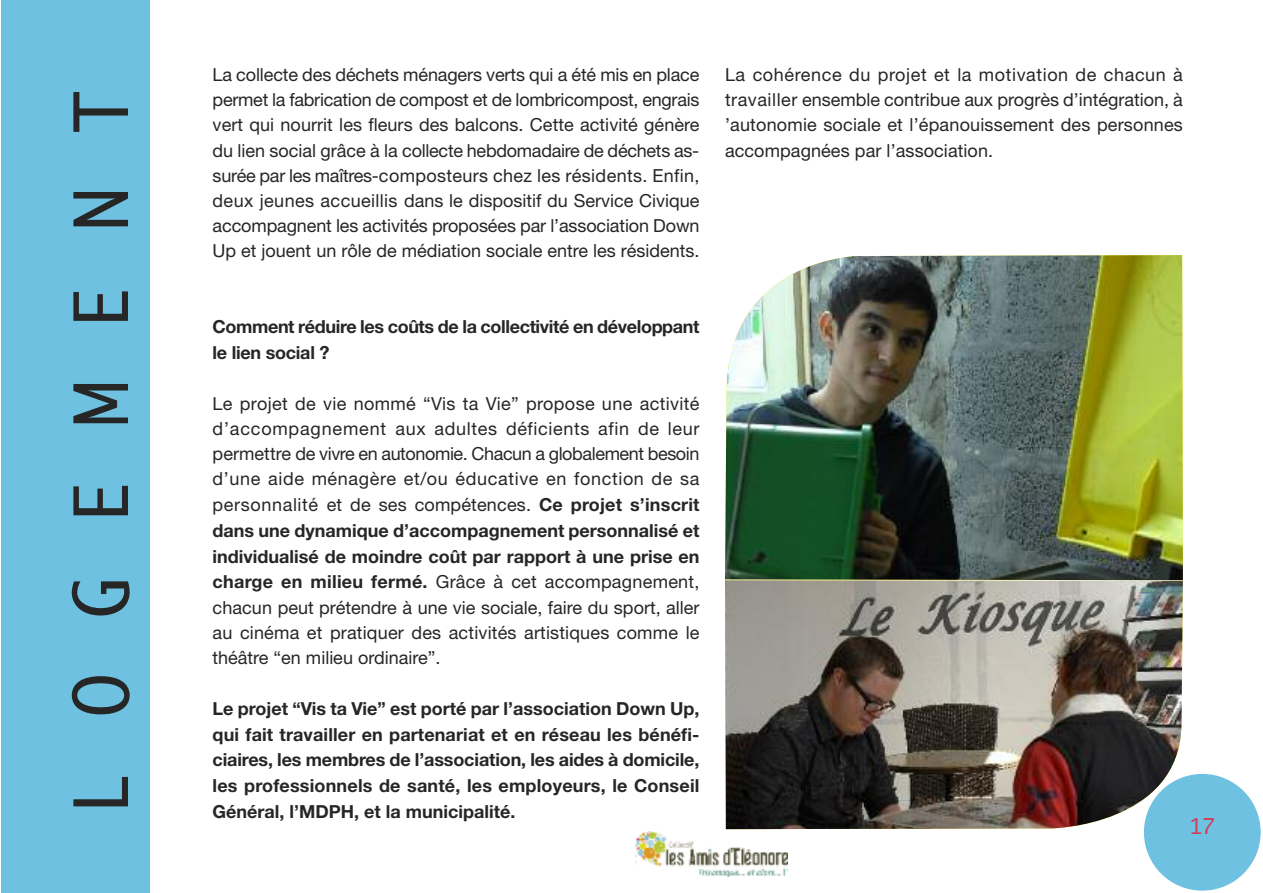
<style>
.page{position:relative;width:1263px;height:893px;background:#fff}
.page>*{position:absolute;margin:0;border:0;box-sizing:border-box;transform-origin:0 0}
.t1{font:72px "Monaco";letter-spacing:.75em;color:#272627}
.t2{font:21px "Monaco";color:#cf3e58}
.t3{font:18px/25.2px "Helvetica Neue";color:#272627;text-align:justify}
.t4{font:700 18px/25.8px "Helvetica Neue";letter-spacing:-.015em;color:#272627}
.s1{font-weight:700}
</style>
<div class="page">
<div style="left:1px;top:0;width:149px;height:893px;background:#6ec1e0"></div>
<img style="left:635px;top:832px;width:152px;height:45px">
<img style="left:725px;top:580px;width:458px;height:249px">
<img style="left:725px;top:255px;width:458px;height:325px">
<div style="left:1144px;top:774px;width:117px;height:117px;background:#6ec1e0;border-radius:50%"></div>
<h1 class="t1" style="left:61px;top:814px;width:725px;rotate:-90deg">LOGEMENT</h1>
<p class="t3" style="left:213px;top:61px;width:488px">La collecte des déchets ménagers verts qui a été mis en place permet la fabrication de compost et de lombricompost, engrais vert qui nourrit les fleurs des balcons. Cette activité génère du lien social grâce à la collecte hebdomadaire de déchets as&shy;surée par les maîtres-composteurs chez les résidents. Enfin, deux jeunes accueillis dans le dispositif du Service Civique accompagnent les activités proposées par l’association Down Up et jouent un rôle de médiation sociale entre les résidents.</p>
<p class="t4" style="left:213px;top:313px;width:488px">Comment réduire les coûts de la collectivité en développant le lien social ?</p>
<p class="t3" style="left:213px;top:389px;width:488px">Le projet de vie nommé “Vis ta Vie” propose une activité d’accompagnement aux adultes déficients afin de leur permettre de vivre en autonomie. Chacun a globalement besoin d’une aide ménagère et/ou éducative en fonction de sa personnalité et de ses compétences. <span class="s1">Ce projet s’inscrit dans une dynamique d’accompagnement personnalisé et individualisé de moindre coût par rapport à une prise en charge en milieu fermé.</span> Grâce à cet accompagnement, chacun peut prétendre à une vie sociale, faire du sport, aller au cinéma et pratiquer des activités artistiques comme le théâtre “en milieu ordinaire”.</p>
<p class="t4" style="left:213px;top:695px;width:488px;text-align:justify">Le projet “Vis ta Vie” est porté par l’association Down Up, qui fait travailler en partenariat et en réseau les bénéfi&shy;ciaires, les membres de l’association, les aides à domicile, les professionnels de santé, les employeurs, le Conseil Général, l’MDPH, et la municipalité.</p>
<p class="t3" style="left:725px;top:61px;width:459px">La cohérence du projet et la motivation de chacun à travailler ensemble contribue aux progrès d’intégration, à ’autonomie sociale et l’épanouissement des personnes accompagnées par l’association.</p>
<p class="t2" style="left:1190px;top:814px;width:27px">17</p>
</div>
